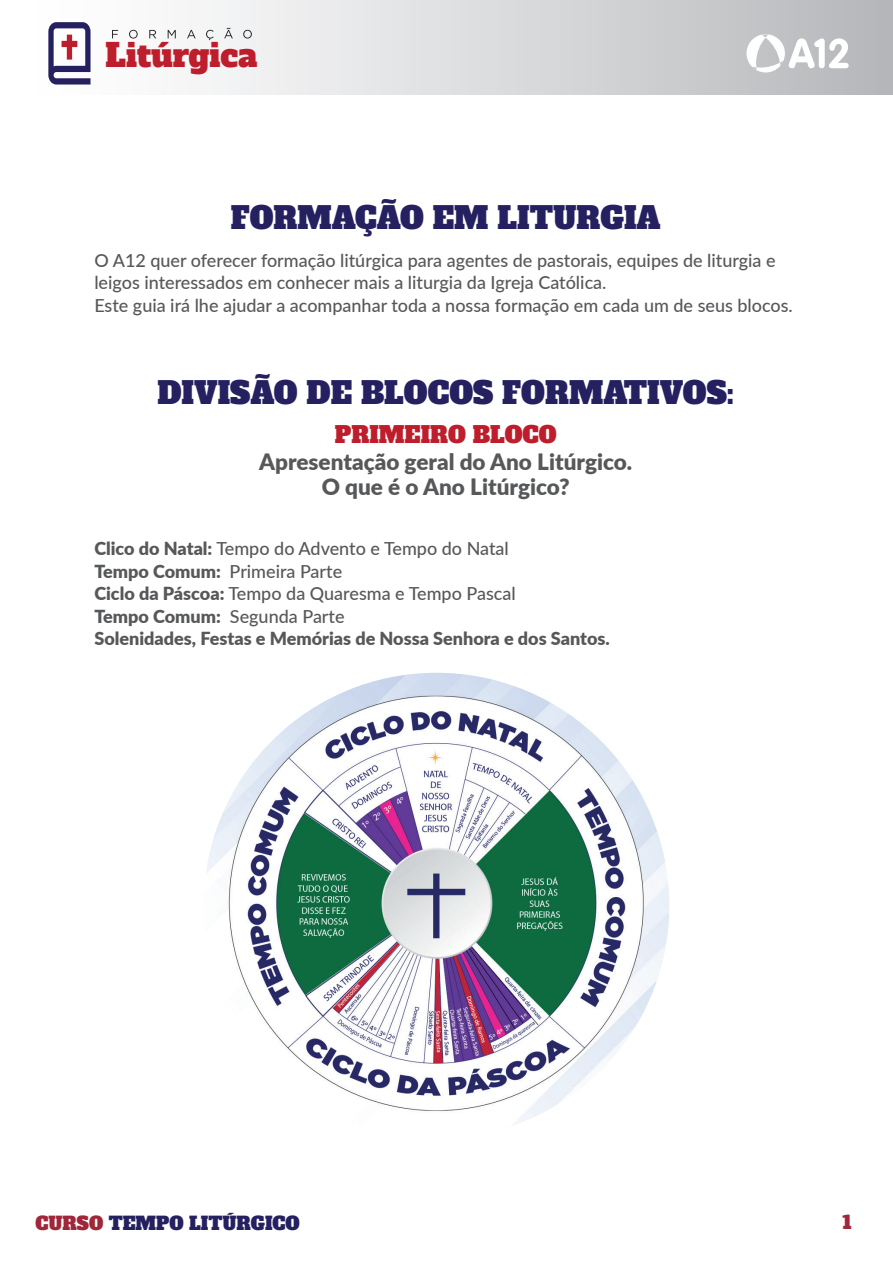
<style>
.page{position:relative;width:893px;height:1263px;background:#fff}
.page>*{position:absolute;margin:0;border:0;box-sizing:border-box;transform-origin:0 0}
.t1{font:31.5px "Alfa Slab One";color:#be1d2c}
.t2{font:30px "Alfa Slab One";color:#252161}
.t3{font:900 22.5px/25.5px "Lato";color:#57585a;text-align:center}
.t4{font:22.5px "Alfa Slab One";color:#be1d2c}
.t5{font:500 18px/22.5px "Lato";color:#57585a}
.t6{font:900 18px/22.5px "Lato";color:#57585a}
.t7{font:18px "Alfa Slab One";color:#252161}
.t8{font:18px "Alfa Slab One";color:#a0263a}
.s1{font-weight:500}
.s2{color:#a0263a}
</style>
<div class="page">
<div style="left:0;top:0;width:893px;height:95px;background:linear-gradient(to right,#fff,#b8b9bc)"></div>
<svg style="left:48px;top:22px;width:43px;height:63px"></svg>
<svg style="left:112px;top:30px;width:6px;height:8px"></svg>
<svg style="left:129px;top:30px;width:9px;height:9px"></svg>
<svg style="left:149px;top:30px;width:7px;height:8px"></svg>
<svg style="left:168px;top:30px;width:8px;height:8px"></svg>
<svg style="left:187px;top:30px;width:9px;height:8px"></svg>
<svg style="left:206px;top:30px;width:8px;height:10px"></svg>
<svg style="left:224px;top:28px;width:9px;height:10px"></svg>
<svg style="left:243px;top:30px;width:9px;height:9px"></svg>
<svg style="left:746px;top:34px;width:103px;height:38px"></svg>
<img style="left:206px;top:673px;width:463px;height:452px">
<h1 class="t1" style="left:106px;top:28px;width:153px">Litúrgica</h1>
<h2 class="t2" style="left:231px;top:192px;width:431px">FORMAÇÃO EM LITURGIA</h2>
<p class="t5" style="left:94px;top:248px;width:700px">O A12 quer oferecer formação litúrgica para agentes de pastorais, equipes de liturgia e leigos interessados em conhecer mais a liturgia da Igreja Católica.<br>Este guia irá lhe ajudar a acompanhar toda a nossa formação em cada um de seus blocos.</p>
<h2 class="t2" style="left:157px;top:366px;width:578px">DIVISÃO DE BLOCOS FORMATIVOS:</h2>
<p class="t4" style="left:335px;top:415px;width:223px">PRIMEIRO BLOCO</p>
<p class="t3" style="left:259px;top:448px;width:375px">Apresentação geral do Ano Litúrgico.<br>O que é o Ano Litúrgico?</p>
<p class="t6" style="left:94px;top:537px;width:517px">Clico do Natal: <span class="s1">Tempo do Advento e Tempo do Natal<br></span>Tempo Comum: <span class="s1">Primeira Parte<br></span>Ciclo da Páscoa: <span class="s1">Tempo da Quaresma e Tempo Pascal<br></span>Tempo Comum: <span class="s1">Segunda Parte<br></span>Solenidades, Festas e Memórias de Nossa Senhora e dos Santos.</p>
<p class="t7" style="left:35px;top:1208px;width:266px"><span class="s2">CURSO</span> TEMPO LITÚRGICO</p>
<p class="t8" style="left:842px;top:1206px;width:11px">1</p>
</div>
